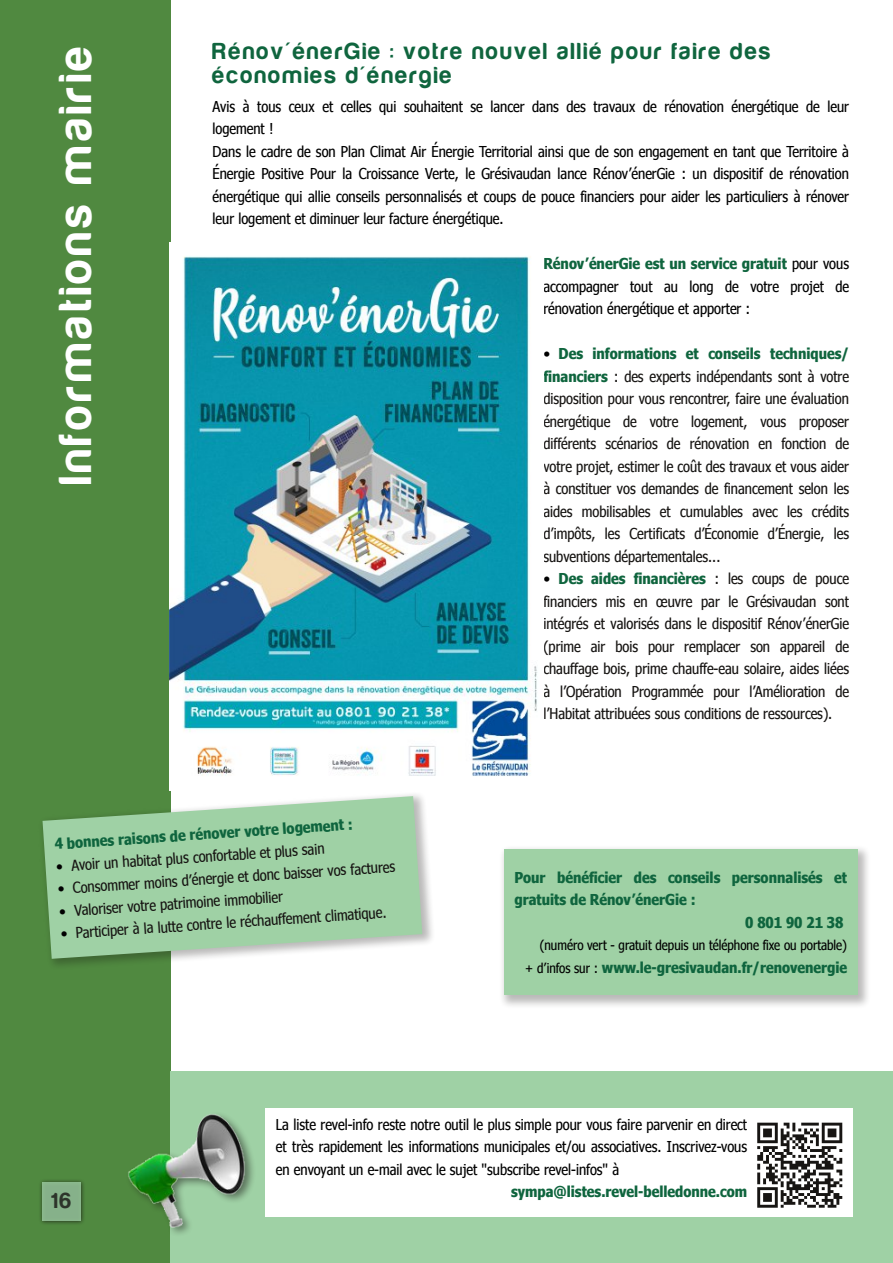
<style>
.page{position:relative;width:893px;height:1263px;background:#fff}
.page>*{position:absolute;margin:0;border:0;box-sizing:border-box;transform-origin:0 0}
.t1{font:48px "Harabara";letter-spacing:.1em;color:#fff}
.t2{font:24px/24px "Harabara";letter-spacing:.1em;color:#0f653e}
.t3{font:22.5px "Harabara";color:rgb(23 21 19/.8)}
.t4{font:15px/22.5px "Nina";color:#171513;text-align:justify}
.t5{font:15px/22.5px "Nina";color:#000;text-align:justify}
.t6{font:700 15px "Nina";color:#0f653e}
.t7{font:13.5px "Nina";color:#000}
.s1{font-weight:700;color:#0f653e}
.s2{color:#000}
.s3{font-weight:400;font-size:13.5px;color:#000}
</style>
<div class="page">
<div style="left:0;top:0;width:170px;height:1263px;background:#508940"></div>
<img style="left:40px;top:1180px;width:44px;height:44px">
<div style="left:43px;top:1182px;width:38px;height:38px;background:#86b18a"></div>
<div style="left:170px;top:1071px;width:723px;height:192px;background:#9fd1a5"></div>
<img style="left:171px;top:1141px;width:83px;height:93px">
<img style="left:128px;top:1114px;width:118px;height:114px">
<div style="left:265px;top:1108px;width:588px;height:109px;background:#fff"></div>
<svg style="left:757px;top:1123px;width:85px;height:85px"></svg>
<img style="left:42px;top:790px;width:390px;height:183px">
<svg style="left:43px;top:796px;width:379px;height:163px;background:#a2cfa6"></svg>
<div style="left:504px;top:849px;width:354px;height:146px;background:#9fd1a5"></div>
<img style="left:170px;top:256px;width:368px;height:520px">
<h1 class="t1" style="left:50px;top:484px;width:439px;rotate:-90deg">Informations mairie</h1>
<h2 class="t2" style="left:213px;top:40px;width:559px">Rénov'énerGie : votre nouvel allié pour faire des économies d'énergie</h2>
<p class="t5" style="left:213px;top:94px;width:638px;text-align:left">Avis à tous ceux et celles qui souhaitent se lancer dans des travaux de rénovation énergétique de leur logement !<br>Dans le cadre de son Plan Climat Air Énergie Territorial ainsi que de son engagement en tant que Territoire à Énergie Positive Pour la Croissance Verte, le Grésivaudan lance Rénov’énerGie : un dispositif de rénovation énergétique qui allie conseils personnalisés et coups de pouce financiers pour aider les particuliers à rénover leur logement et diminuer leur facture énergétique.</p>
<p class="t5" style="left:543px;top:252px;width:307px"><span class="s1">Rénov’énerGie est un service gratuit</span> pour vous accompagner tout au long de votre projet de rénovation énergétique et apporter :</p>
<p class="t4" style="left:543px;top:342px;width:307px"><span class="s2">•</span> <span class="s1">Des informations et conseils techniques/ financiers</span> : des experts indépendants sont à votre disposition pour vous rencontrer, faire une évaluation énergétique de votre logement, vous proposer différents scénarios de rénovation en fonction de votre projet, estimer le coût des travaux et vous aider à constituer vos demandes de financement selon les aides mobilisables et cumulables avec les crédits d’impôts, les Certificats d’Économie d’Énergie, les subventions départementales...</p>
<p class="t4" style="left:543px;top:567px;width:307px"><span class="s2">•</span> <span class="s1">Des aides financières</span> : les coups de pouce financiers mis en œuvre par le Grésivaudan sont intégrés et valorisés dans le dispositif Rénov’énerGie (prime air bois pour remplacer son appareil de chauffage bois, prime chauffe-eau solaire, aides liées à l’Opération Programmée pour l’Amélioration de l’Habitat attribuées sous conditions de ressources).</p>
<p class="t6" style="left:54px;top:835px;width:300px;rotate:-4deg">4 bonnes raisons de rénover votre logement :</p>
<p class="t4" style="left:55px;top:855px;width:270px;rotate:-4deg"><span class="s2">•</span> Avoir un habitat plus confortable et plus sain</p>
<p class="t4" style="left:57px;top:878px;width:340px;rotate:-4deg"><span class="s2">•</span> Consommer moins d’énergie et donc baisser vos factures</p>
<p class="t4" style="left:58px;top:900px;width:226px;rotate:-4deg"><span class="s2">•</span> Valoriser votre patrimoine immobilier</p>
<p class="t4" style="left:60px;top:922px;width:328px;rotate:-4deg"><span class="s2">•</span> Participer à la lutte contre le réchauffement climatique.</p>
<p class="t6" style="left:514px;top:868px;width:334px">Pour bénéficier des conseils personnalisés et</p>
<p class="t6" style="left:514px;top:890px;width:183px">gratuits de Rénov’énerGie :</p>
<p class="t6" style="left:745px;top:913px;width:100px">0 801 90 21 38</p>
<p class="t7" style="left:540px;top:937px;width:309px">(numéro vert - gratuit depuis un téléphone fixe ou portable)</p>
<p class="t6" style="left:525px;top:958px;width:323px"><span class="s3">+ d’infos sur :</span> www.le-gresivaudan.fr/renovenergie</p>
<h3 class="t3" style="left:52px;top:1189px;width:21px">16</h3>
<p class="t5" style="left:276px;top:1113px;width:473px">La liste revel-info reste notre outil le plus simple pour vous faire parvenir en direct et très rapidement les informations municipales et/ou associatives. Inscrivez-vous en envoyant un e-mail avec le sujet "subscribe revel-infos" à</p>
<p class="t6" style="left:511px;top:1182px;width:238px">sympa@listes.revel-belledonne.com</p>
</div>
